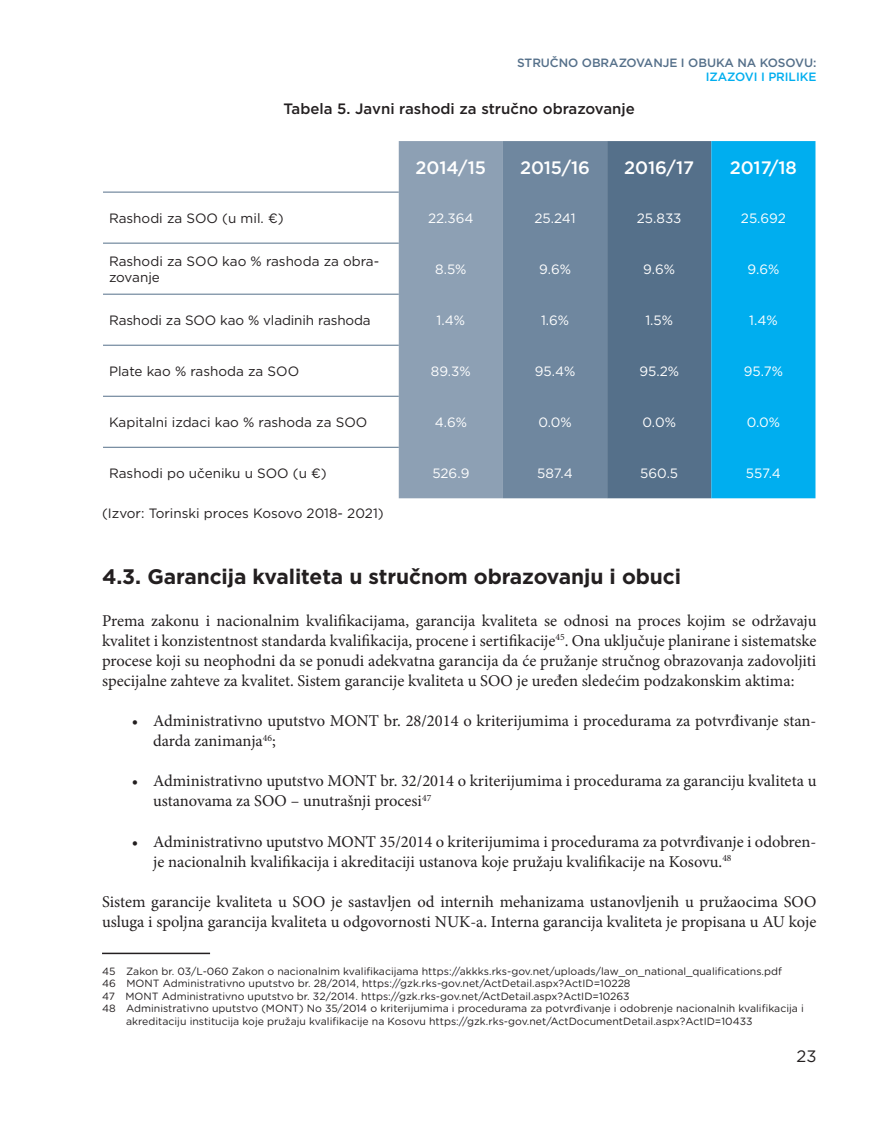
<style>
.page{position:relative;width:893px;height:1127px;background:#fff}
.page>*{position:absolute;margin:0;border:0;box-sizing:border-box;transform-origin:0 0}
.t1{font:700 21px "Gotham";letter-spacing:-.005em;color:#231f20}
.t2{font:500 18px "Gotham";letter-spacing:-.005em;color:#fff}
.t3{font:16.5px/20.1px "Minion Pro";color:#231f20}
.t4{font:16.5px "Gotham";color:#231f20}
.t5{font:500 15px "Gotham";color:#231f20}
.t6{font:13.5px/16.5px "Gotham";color:#231f20}
.t7{font:13.5px "Gotham";color:#fff}
.t8{font:500 12px "Gotham";letter-spacing:-.005em;color:#55708a}
.t9{font:500 12px "Gotham";letter-spacing:-.005em;color:#00aeef}
.t10{font:10.5px "Gotham Rounded";color:#231f20}
</style>
<div class="page">
<svg style="left:399px;top:141px;width:416px;height:357px;background:#5491b3"></svg>
<hr style="left:103px;top:192px;width:296px;height:1px;background:#55708a">
<hr style="left:103px;top:243px;width:296px;height:1px;background:#55708a">
<hr style="left:103px;top:294px;width:296px;height:1px;background:#55708a">
<hr style="left:103px;top:345px;width:296px;height:1px;background:#55708a">
<hr style="left:103px;top:396px;width:296px;height:1px;background:#55708a">
<hr style="left:103px;top:447px;width:296px;height:1px;background:#55708a">
<hr style="left:102px;top:952px;width:108px;height:2px;background:#231f20">
<p class="t8" style="left:517px;top:55px;width:301px">STRUČNO OBRAZOVANJE I OBUKA NA KOSOVU:</p>
<p class="t9" style="left:706px;top:68px;width:112px">IZAZOVI I PRILIKE</p>
<p class="t5" style="left:284px;top:99px;width:353px">Tabela 5. Javni rashodi za stručno obrazovanje</p>
<p class="t2" style="left:416px;top:156px;width:72px">2014/15</p>
<p class="t2" style="left:520px;top:156px;width:71px">2015/16</p>
<p class="t2" style="left:624px;top:156px;width:71px">2016/17</p>
<p class="t2" style="left:730px;top:156px;width:69px">2017/18</p>
<p class="t6" style="left:109px;top:210px;width:176px">Rashodi za SOO (u mil. €)</p>
<p class="t7" style="left:428px;top:210px;width:47px">22.364</p>
<p class="t7" style="left:534px;top:210px;width:42px">25.241</p>
<p class="t7" style="left:637px;top:210px;width:46px">25.833</p>
<p class="t7" style="left:741px;top:210px;width:46px">25.692</p>
<p class="t6" style="left:109px;top:252px;width:272px">Rashodi za SOO kao % rashoda za obra&shy;zovanje</p>
<p class="t7" style="left:435px;top:261px;width:33px">8.5%</p>
<p class="t7" style="left:539px;top:261px;width:33px">9.6%</p>
<p class="t7" style="left:643px;top:261px;width:33px">9.6%</p>
<p class="t7" style="left:747px;top:261px;width:33px">9.6%</p>
<p class="t6" style="left:109px;top:312px;width:263px">Rashodi za SOO kao % vladinih rashoda</p>
<p class="t7" style="left:437px;top:312px;width:30px">1.4%</p>
<p class="t7" style="left:541px;top:312px;width:30px">1.6%</p>
<p class="t7" style="left:645px;top:312px;width:29px">1.5%</p>
<p class="t7" style="left:749px;top:312px;width:30px">1.4%</p>
<p class="t6" style="left:109px;top:363px;width:192px">Plate kao % rashoda za SOO</p>
<p class="t7" style="left:431px;top:363px;width:41px">89.3%</p>
<p class="t7" style="left:535px;top:363px;width:42px">95.4%</p>
<p class="t7" style="left:639px;top:363px;width:41px">95.2%</p>
<p class="t7" style="left:744px;top:363px;width:41px">95.7%</p>
<p class="t6" style="left:109px;top:414px;width:260px">Kapitalni izdaci kao % rashoda za SOO</p>
<p class="t7" style="left:435px;top:414px;width:34px">4.6%</p>
<p class="t7" style="left:538px;top:414px;width:35px">0.0%</p>
<p class="t7" style="left:643px;top:414px;width:35px">0.0%</p>
<p class="t7" style="left:747px;top:414px;width:35px">0.0%</p>
<p class="t6" style="left:109px;top:465px;width:219px">Rashodi po učeniku u SOO (u €)</p>
<p class="t7" style="left:432px;top:465px;width:38px">526.9</p>
<p class="t7" style="left:537px;top:465px;width:37px">587.4</p>
<p class="t7" style="left:640px;top:465px;width:39px">560.5</p>
<p class="t7" style="left:746px;top:465px;width:37px">557.4</p>
<p class="t6" style="left:102px;top:504px;width:283px">(Izvor: Torinski proces Kosovo 2018- 2021)</p>
<p class="t1" style="left:102px;top:562px;width:581px">4.3. Garancija kvaliteta u stručnom obrazovanju i obuci</p>
<p class="t3" style="left:102px;top:610px;width:716px;text-align:justify">Prema zakonu i nacionalnim kvalifikacijama, garancija kvaliteta se odnosi na proces kojim se održavaju kvalitet i konzistentnost standarda kvalifikacija, procene i sertifikacije<sup>45</sup>. Ona uključuje planirane i sistematske procese koji su neophodni da se ponudi adekvatna garancija da će pružanje stručnog obrazovanja zadovoljiti specijalne zahteve za kvalitet. Sistem garancije kvaliteta u SOO je uređen sledećim podzakonskim aktima:</p>
<p class="t3" style="left:153px;top:711px;width:665px;text-indent:-21px">• Administrativno uputstvo MONT br. 28/2014 o kriterijumima i procedurama za potvrđivanje stan&shy;darda zanimanja<sup>46</sup>;</p>
<p class="t3" style="left:153px;top:771px;width:665px;text-indent:-21px">• Administrativno uputstvo MONT br. 32/2014 o kriterijumima i procedurama za garanciju kvaliteta u ustanovama za SOO – unutrašnji procesi<sup>47</sup></p>
<p class="t3" style="left:153px;top:831px;width:665px;text-indent:-21px">• Administrativno uputstvo MONT 35/2014 o kriterijumima i procedurama za potvrđivanje i odobren&shy;je nacionalnih kvalifikacija i akreditaciji ustanova koje pružaju kvalifikacije na Kosovu.<sup>48</sup></p>
<p class="t3" style="left:102px;top:892px;width:716px">Sistem garancije kvaliteta u SOO je sastavljen od internih mehanizama ustanovljenih u pružaocima SOO usluga i spoljna garancija kvaliteta u odgovornosti NUK-a. Interna garancija kvaliteta je propisana u AU koje</p>
<p class="t10" style="left:102px;top:963px;width:681px">45 Zakon br. 03/L-060 Zakon o nacionalnim kvalifikacijama https://akkks.rks-gov.net/uploads/law_on_national_qualifications.pdf</p>
<p class="t10" style="left:102px;top:976px;width:530px">46 MONT Administrativno uputstvo br. 28/2014, https://gzk.rks-gov.net/ActDetail.aspx?ActID=10228</p>
<p class="t10" style="left:102px;top:989px;width:529px">47 MONT Administrativno uputstvo br. 32/2014. https://gzk.rks-gov.net/ActDetail.aspx?ActID=10263</p>
<p class="t10" style="left:102px;top:1001px;width:703px">48 Administrativno uputstvo (MONT) No 35/2014 o kriterijumima i procedurama za potvrđivanje i odobrenje nacionalnih kvalifikacija i</p>
<p class="t10" style="left:126px;top:1014px;width:628px">akreditaciju institucija koje pružaju kvalifikacije na Kosovu https://gzk.rks-gov.net/ActDocumentDetail.aspx?ActID=10433</p>
<p class="t4" style="left:796px;top:1045px;width:21px">23</p>
</div>
